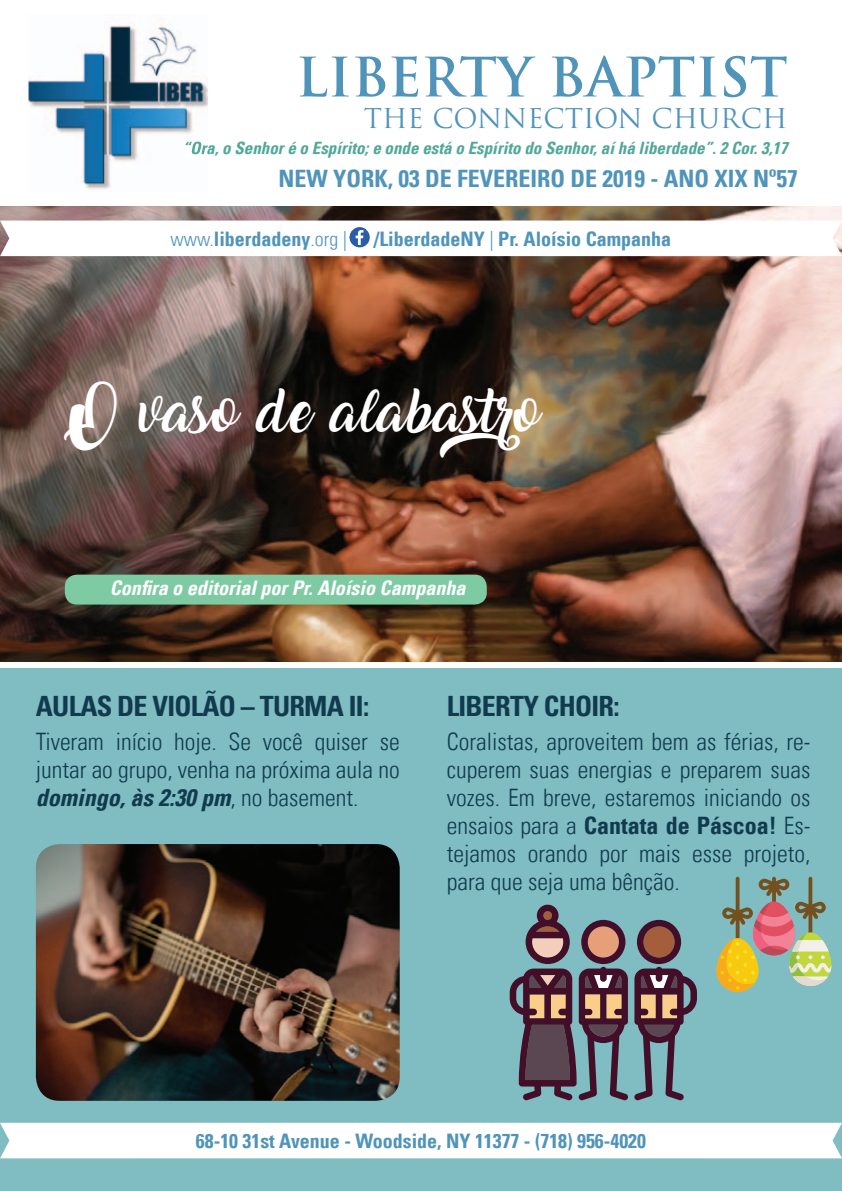
<style>
.page{position:relative;width:842px;height:1191px;background:#fff}
.page>*{position:absolute;margin:0;border:0;box-sizing:border-box;transform-origin:0 0}
.t1{font:700 52.8px "Trajan Pro";color:#5094ba}
.t2{font:38.8px "Amarillo";letter-spacing:.01em;color:#fff}
.t3{font:700 condensed 28px "Univers LT";letter-spacing:-.025em;color:#123a4e}
.t4{font:26.6px "Trajan Pro";color:#5094ba}
.t5{font:300 condensed 24px/28px "Univers LT";color:#123a4e;text-align:justify}
.t6{font:700 condensed 24px "Univers LT";color:#5094ba}
.t7{font:700 condensed 20px "Univers LT";color:#5094ba}
.t8{font:italic 700 condensed 20px "Univers LT";color:#fff}
.t9{font:italic 700 condensed 17px "Univers LT";color:#50a899}
.s1{font-weight:300}
.s2{font-weight:700;font-style:italic}
.s3{font-weight:700}
</style>
<div class="page">
<img style="left:0;top:206px;width:842px;height:455px">
<div style="left:0;top:668px;width:842px;height:523px;background:#7fbdc2"></div>
<img style="left:28px;top:22px;width:180px;height:168px">
<img style="left:185px;top:142px;width:23px;height:16px">
<div style="left:0;top:1122px;width:842px;height:36px;background:#fff"></div>
<svg style="left:0;top:220px;width:842px;height:36px"></svg>
<img style="left:36px;top:844px;width:364px;height:256px">
<div style="left:65px;top:574px;width:422px;height:30px;background:#7ecaa3;border-radius:12px"></div>
<svg style="left:634px;top:920px;width:63px;height:180px"></svg>
<svg style="left:510px;top:904px;width:118px;height:196px"></svg>
<svg style="left:716px;top:876px;width:115px;height:115px"></svg>
<h1 class="t1" style="left:296px;top:44px;width:493px">LIBERTY BAPTIST</h1>
<p class="t4" style="left:364px;top:101px;width:425px">THE CONNECTION CHURCH</p>
<p class="t9" style="left:183px;top:138px;width:606px">“Ora, o Senhor é o Espírito; e onde está o Espírito do Senhor, aí há liberdade”. 2 Cor. 3,17</p>
<p class="t6" style="left:278px;top:163px;width:521px">NEW YORK, 03 DE FEVEREIRO DE 2019 - ANO XIX Nº57</p>
<p class="t7" style="left:170px;top:226px;width:178px"><span class="s1">www.</span>liberdadeny<span class="s1">.org |</span></p>
<p class="t7" style="left:374px;top:226px;width:299px">/LiberdadeNY <span class="s1">|</span> Pr. Aloísio Campanha</p>
<h2 class="t2" style="left:65px;top:396px;width:516px">O vaso de alabastro</h2>
<p class="t8" style="left:110px;top:576px;width:357px">Confira o editorial por Pr. Aloísio Campanha</p>
<p class="t3" style="left:36px;top:688px;width:335px">AULAS DE VIOLÃO – TURMA II:</p>
<p class="t5" style="left:36px;top:727px;width:365px">Tiveram início hoje. Se você quiser se juntar ao grupo, venha na próxima aula no <span class="s2">domingo, às 2:30 pm</span>, no basement.</p>
<p class="t3" style="left:447px;top:688px;width:174px">LIBERTY CHOIR:</p>
<p class="t5" style="left:447px;top:727px;width:365px">Coralistas, aproveitem bem as férias, re&shy;cuperem suas energias e preparem suas vozes. Em breve, estaremos iniciando os ensaios para a <span class="s3">Cantata de Páscoa!</span> Es&shy;tejamos orando por mais esse projeto, para que seja uma bênção.</p>
<p class="t7" style="left:196px;top:1128px;width:452px">68-10 31st Avenue - Woodside, NY 11377 - (718) 956-4020</p>
</div>
